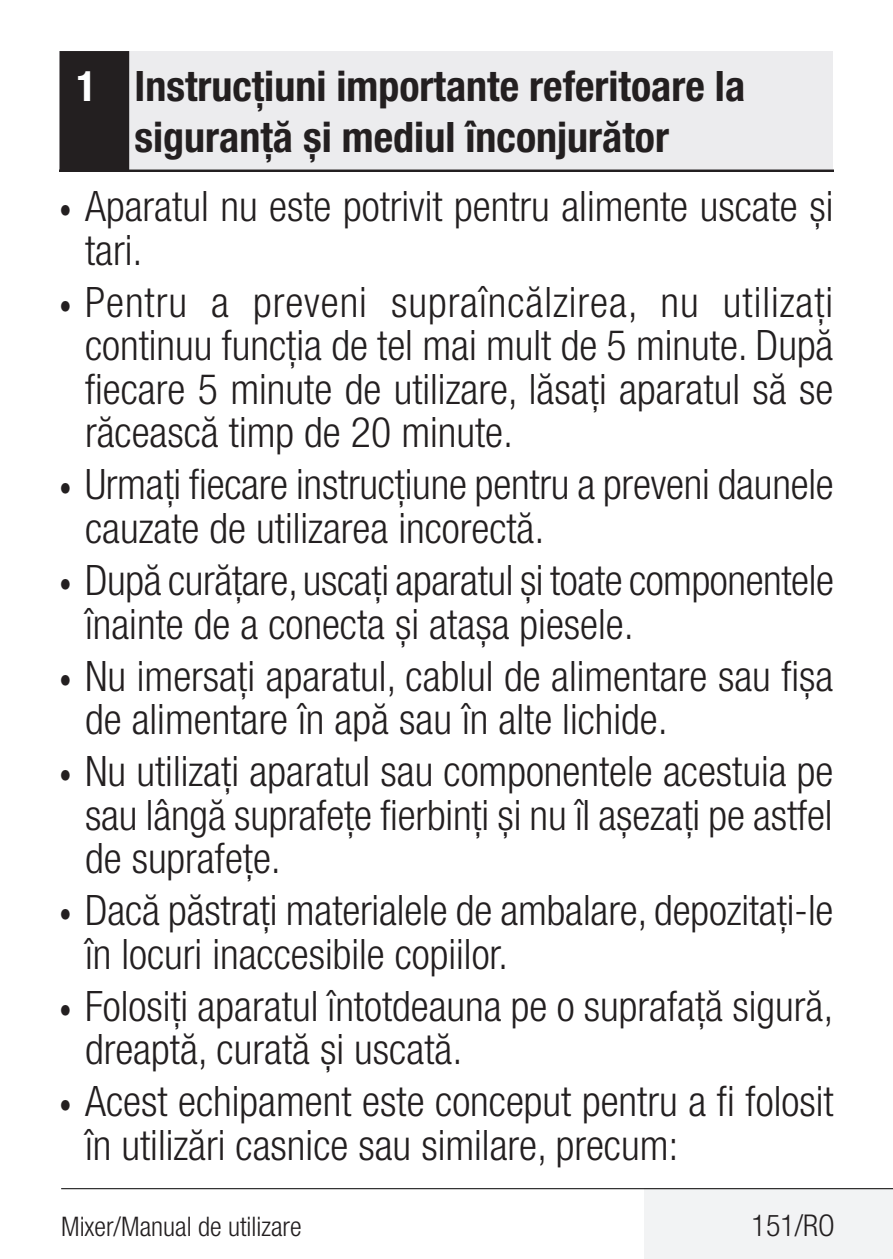
<style>
.page{position:relative;width:893px;height:1259px;background:#fff}
.page>*{position:absolute;margin:0;border:0;box-sizing:border-box;transform-origin:0 0}
.t1{font:300 condensed 42px/43.5px "Helvetica Neue LT Pro";color:#231f20}
.t2{font:700 condensed 42px/50.4px "Helvetica Neue LT Pro";color:#231f20;text-align:center}
.t3{font:300 condensed 30px "Helvetica Neue LT Pro";color:#231f20}
.t4{font:300 condensed 27px "Helvetica Neue LT Pro";color:#231f20}
.s1{color:#fff}
.s2{font-weight:700;font-size:30px}
</style>
<div class="page">
<div style="left:644px;top:1188px;width:249px;height:71px;background:#f2f3f4"></div>
<hr style="left:61px;top:1188px;width:832px;height:1px;background:#000">
<div style="left:60px;top:51px;width:773px;height:121px;background:#ececee"></div>
<hr style="left:60px;top:170px;width:773px;height:2px;background:#231f20">
<div style="left:61px;top:53px;width:67px;height:117px;background:#231f20"></div>
<div style="left:60px;top:51px;width:69px;height:121px;border:3px solid #231f20"></div>
<p class="t2" style="left:77px;top:61px;width:670px"><span class="s1">1</span> Instrucțiuni importante referitoare la siguranță și mediul înconjurător</p>
<p class="t1" style="left:85px;top:184px;width:750px;text-indent:-26px"><span class="s2">•</span> Aparatul nu este potrivit pentru alimente uscate și tari.</p>
<p class="t1" style="left:85px;top:280px;width:750px;text-align:justify;text-indent:-26px"><span class="s2">•</span> Pentru a preveni supraîncălzirea, nu utilizați continuu funcția de tel mai mult de 5 minute. După fiecare 5 minute de utilizare, lăsați aparatul să se răcească timp de 20 minute.</p>
<p class="t1" style="left:85px;top:462px;width:750px;text-indent:-26px"><span class="s2">•</span> Urmați fiecare instrucțiune pentru a preveni daunele cauzate de utilizarea incorectă.</p>
<p class="t1" style="left:85px;top:558px;width:750px;text-indent:-26px"><span class="s2">•</span> După curățare, uscați aparatul și toate componentele înainte de a conecta și atașa piesele.</p>
<p class="t1" style="left:85px;top:653px;width:750px;text-indent:-26px"><span class="s2">•</span> Nu imersați aparatul, cablul de alimentare sau fișa de alimentare în apă sau în alte lichide.</p>
<p class="t1" style="left:85px;top:749px;width:750px;text-align:justify;text-indent:-26px"><span class="s2">•</span> Nu utilizați aparatul sau componentele acestuia pe sau lângă suprafețe fierbinți și nu îl așezați pe astfel de suprafețe.</p>
<p class="t1" style="left:85px;top:888px;width:750px;text-indent:-26px"><span class="s2">•</span> Dacă păstrați materialele de ambalare, depozitați-le în locuri inaccesibile copiilor.</p>
<p class="t1" style="left:85px;top:983px;width:750px;text-indent:-26px"><span class="s2">•</span> Folosiți aparatul întotdeauna pe o suprafață sigură, dreaptă, curată și uscată.</p>
<p class="t1" style="left:85px;top:1079px;width:750px;text-indent:-26px"><span class="s2">•</span> Acest echipament este conceput pentru a fi folosit în utilizări casnice sau similare, precum:</p>
<p class="t4" style="left:61px;top:1210px;width:242px">Mixer/Manual de utilizare</p>
<p class="t3" style="left:752px;top:1208px;width:85px">151/RO</p>
</div>
